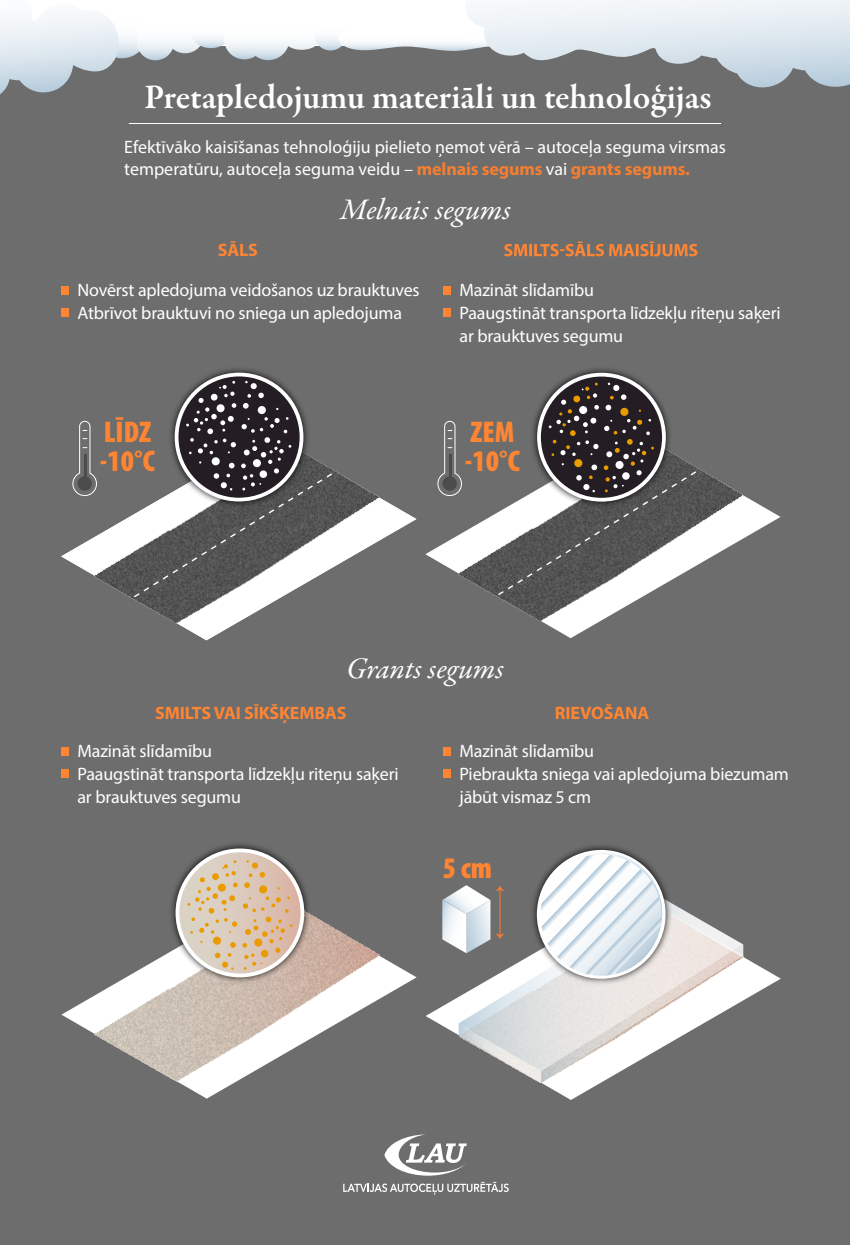
<style>
.page{position:relative;width:850px;height:1245px;background:#fff}
.page>*{position:absolute;margin:0;border:0;box-sizing:border-box;transform-origin:0 0}
.t1{font:600 35px "Garamond Premr Pro";letter-spacing:-.005em;color:#fff}
.t2{font:italic 30px "Garamond Premr Pro";letter-spacing:-.005em;color:#fff}
.t3{font:900 condensed 30px/29px "Myriad Pro";color:#ff8533}
.t4{font:18px/23px "Myriad Pro";letter-spacing:-.01em;color:#fff}
.t5{font:700 18px "Myriad Pro";letter-spacing:-.01em;color:#ff8533}
.s1{font-weight:700;color:#f47f31}
</style>
<div class="page">
<div style="left:0;top:46px;width:850px;height:1198px;background:#6d6d6d"></div>
<svg style="left:97px;top:8px;width:50px;height:50px"></svg>
<svg style="left:137px;top:15px;width:91px;height:45px"></svg>
<svg style="left:224px;top:19px;width:41px;height:40px"></svg>
<svg style="left:247px;top:19px;width:73px;height:41px"></svg>
<svg style="left:314px;top:18px;width:33px;height:32px"></svg>
<svg style="left:339px;top:0;width:511px;height:88px"></svg>
<svg style="left:0;top:8px;width:122px;height:86px"></svg>
<hr style="left:129px;top:123px;width:592px;height:1px;background:#fff">
<svg style="left:504px;top:241px;width:194px;height:15px"></svg>
<div style="left:61px;top:286px;width:8px;height:8px;background:#ff8533"></div>
<div style="left:61px;top:308px;width:8px;height:8px;background:#ff8533"></div>
<div style="left:61px;top:747px;width:8px;height:8px;background:#ff8533"></div>
<div style="left:61px;top:769px;width:8px;height:8px;background:#ff8533"></div>
<div style="left:443px;top:747px;width:8px;height:8px;background:#ff8533"></div>
<div style="left:443px;top:769px;width:8px;height:8px;background:#ff8533"></div>
<div style="left:443px;top:286px;width:8px;height:8px;background:#ff8533"></div>
<div style="left:443px;top:308px;width:8px;height:8px;background:#ff8533"></div>
<img style="left:426px;top:944px;width:353px;height:156px">
<img style="left:61px;top:916px;width:354px;height:183px">
<img style="left:61px;top:470px;width:353px;height:171px">
<img style="left:425px;top:468px;width:354px;height:171px">
<img style="left:166px;top:844px;width:147px;height:142px">
<div style="left:176px;top:848px;width:128px;height:129px;background:#fff;border-radius:50%"></div>
<svg style="left:384px;top:1134px;width:83px;height:41px"></svg>
<svg style="left:343px;top:1181px;width:166px;height:13px"></svg>
<svg style="left:437px;top:420px;width:25px;height:76px"></svg>
<svg style="left:72px;top:420px;width:25px;height:76px"></svg>
<hr style="left:84px;top:454px;width:2px;height:23px;background:#4c4c4c">
<hr style="left:449px;top:454px;width:2px;height:23px;background:#4c4c4c">
<svg style="left:132px;top:381px;width:202px;height:217px"></svg>
<svg style="left:497px;top:382px;width:201px;height:214px"></svg>
<svg style="left:179px;top:852px;width:122px;height:121px"></svg>
<svg style="left:187px;top:860px;width:106px;height:109px;background:#dac3a8"></svg>
<svg style="left:442px;top:852px;width:301px;height:230px"></svg>
<h1 class="t1" style="left:144px;top:76px;width:569px">Pretapledojumu materiāli un tehnoloģijas</h1>
<p class="t4" style="left:124px;top:136px;width:603px;line-height:22px">Efektīvāko kaisīšanas tehnoloģiju pielieto ņemot vērā – autoceļa seguma virsmas temperatūru, autoceļa seguma veidu – <span class="s1">melnais segums</span> vai <span class="s1">grants segums.</span></p>
<h2 class="t2" style="left:341px;top:190px;width:172px">Melnais segums</h2>
<p class="t5" style="left:218px;top:238px;width:41px">SĀLS</p>
<p class="t4" style="left:77px;top:278px;width:344px">Novērst apledojuma veidošanos uz brauktuves<br>Atbrīvot brauktuvi no sniega un apledojuma</p>
<h2 class="t3" style="left:100px;top:417px;width:56px">LĪDZ -10°C</h2>
<p class="t4" style="left:460px;top:278px;width:323px">Mazināt slīdamību<br>Paaugstināt transporta līdzekļu riteņu saķeri ar brauktuves segumu</p>
<h2 class="t3" style="left:465px;top:417px;width:56px">ZEM -10°C</h2>
<h2 class="t2" style="left:346px;top:649px;width:159px">Grants segums</h2>
<p class="t5" style="left:155px;top:700px;width:193px">SMILTS VAI SĪKŠĶEMBAS</p>
<p class="t5" style="left:555px;top:700px;width:96px">RIEVOŠANA</p>
<p class="t4" style="left:77px;top:739px;width:323px">Mazināt slīdamību<br>Paaugstināt transporta līdzekļu riteņu saķeri ar brauktuves segumu</p>
<p class="t4" style="left:460px;top:739px;width:331px">Mazināt slīdamību<br>Piebraukta sniega vai apledojuma biezumam jābūt vismaz 5 cm</p>
<h2 class="t3" style="left:443px;top:853px;width:51px">5 cm</h2>
</div>
